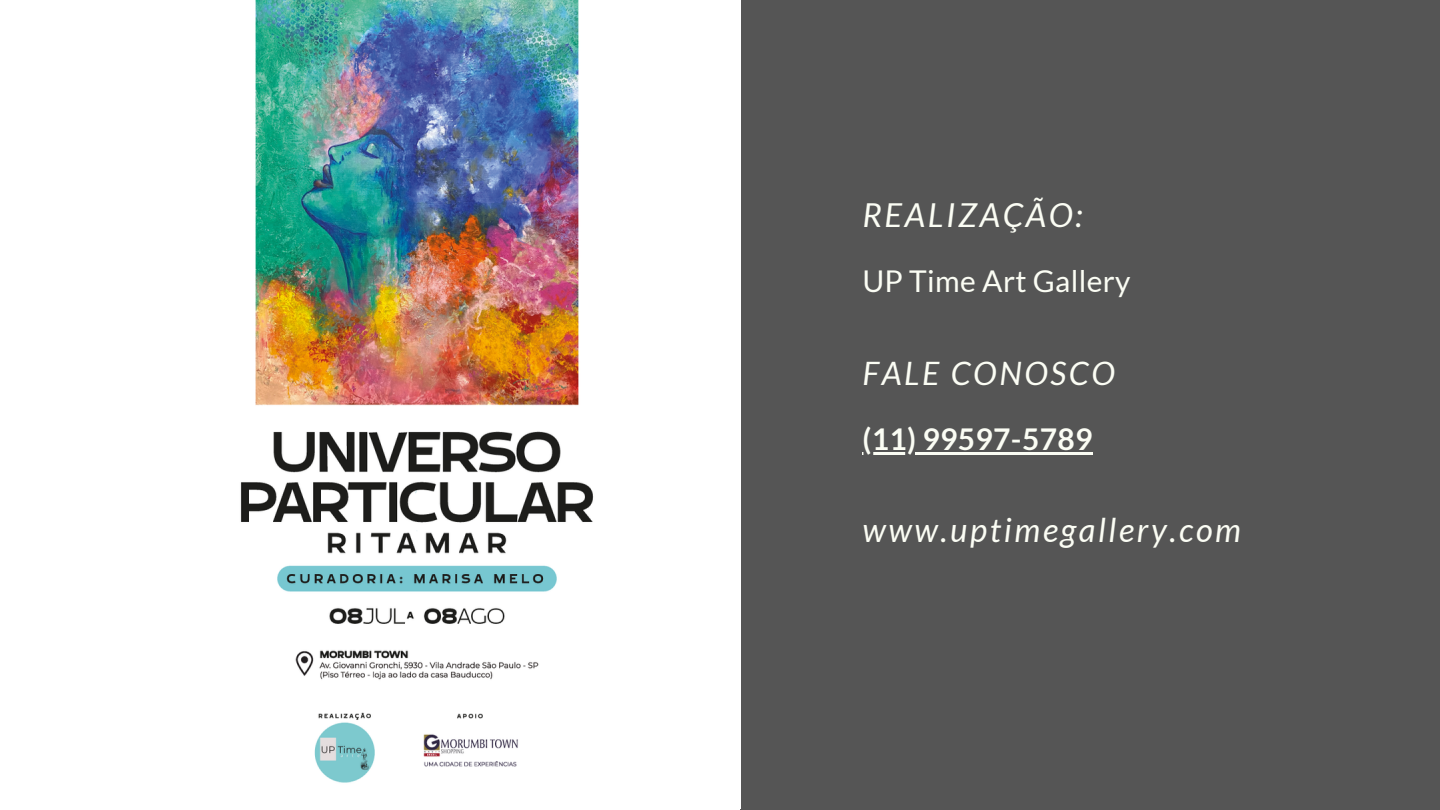
<style>
.page{position:relative;width:1440px;height:810px;background:#555}
.page>*{position:absolute;margin:0;border:0;box-sizing:border-box;transform-origin:0 0}
.t1{font:italic 33px "Lato";letter-spacing:.08em;color:#fbfdf4}
.t2{font:italic 32.2px "Lato";letter-spacing:.08em;color:#fbfdf4}
.t3{font:30px "Lato";letter-spacing:.01em;color:#fbfdf4}
.t4{font:700 30px "Lato";letter-spacing:.01em;color:#fbfdf4}
</style>
<div class="page">
<div style="left:0;top:0;width:740px;height:810px;background:#fff"></div>
<img style="left:240px;top:0;width:354px;height:783px">
<hr style="left:862px;top:452px;width:231px;height:3px;background:#fbfdf4">
<p class="t1" style="left:862px;top:194px;width:222px">REALIZAÇÃO:</p>
<p class="t3" style="left:862px;top:262px;width:270px">UP Time Art Gallery</p>
<p class="t2" style="left:862px;top:353px;width:254px">FALE CONOSCO</p>
<p class="t4" style="left:862px;top:421px;width:232px">(11) 99597-5789</p>
<p class="t1" style="left:862px;top:510px;width:380px">www.uptimegallery.com</p>
</div>
